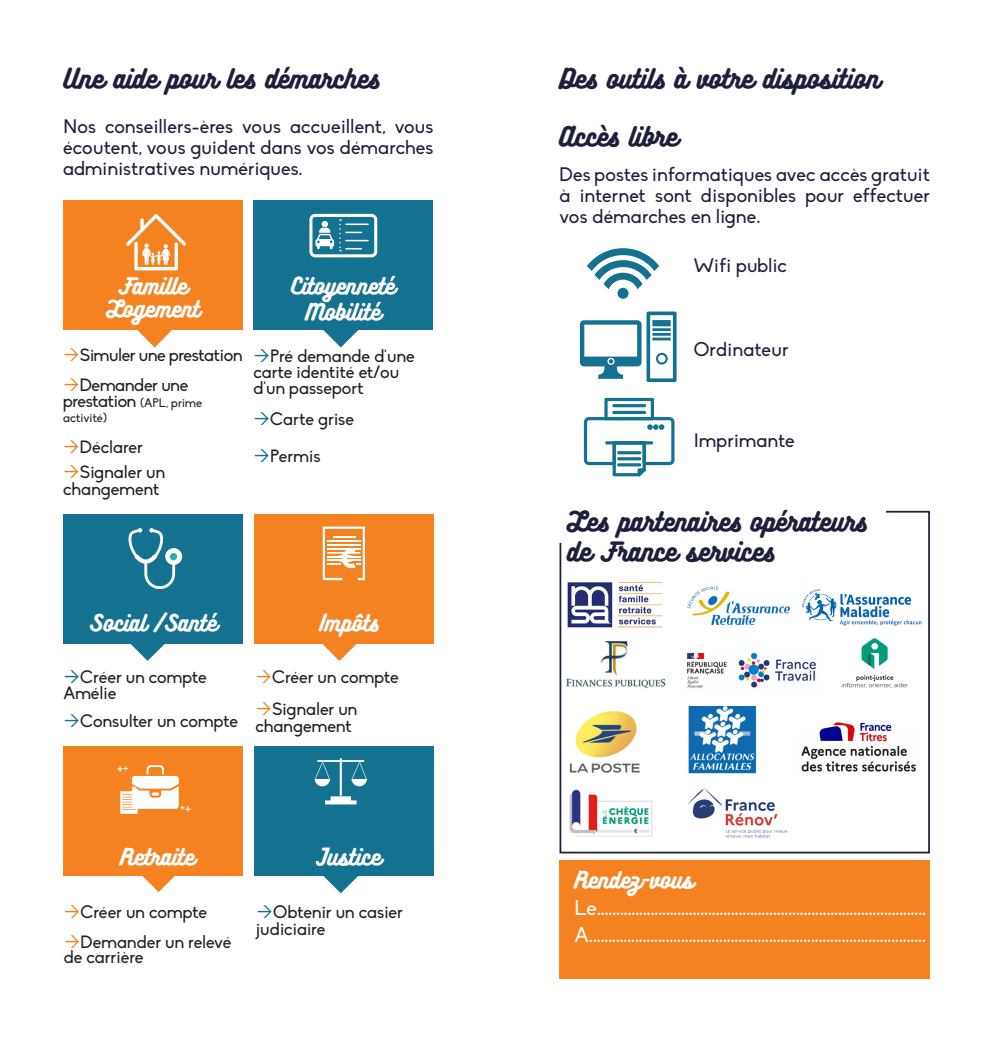
<style>
.page{position:relative;width:993px;height:1042px;background:#fff}
.page>*{position:absolute;margin:0;border:0;box-sizing:border-box;transform-origin:0 0}
.t1{font:900 26.07px "Biko";color:#fff}
.t2{font:24.5px "Bukhari Script";color:#1e1f3a}
.t3{font:21px "Biko";color:#fff}
.t4{font:21px "Bukhari Script";color:#fff}
.t5{font:19.25px/21px "Biko";letter-spacing:.01em;color:#1e1f3a;text-align:justify}
.t6{font:17.5px/15.8px "Biko";color:#231f20}
.t7{font:17.5px/15.8px "Biko";letter-spacing:-.02em;color:#231f20;text-align:center}
.t8{font:12.25px "Biko";color:#231f20}
.t9{font:9.28px "Bukhari Script";color:#fff}
.t10{font:7.52px "Bukhari Script";color:#fff}
.s1{font-size:12.25px}
</style>
<div class="page">
<svg style="left:323px;top:876px;width:35px;height:17px"></svg>
<svg style="left:322px;top:643px;width:35px;height:18px"></svg>
<svg style="left:141px;top:875px;width:35px;height:17px"></svg>
<svg style="left:130px;top:643px;width:35px;height:18px"></svg>
<svg style="left:323px;top:330px;width:35px;height:17px"></svg>
<div style="left:559px;top:511px;width:370px;height:342px;border:2px solid #1e1f3a"></div>
<div style="left:554px;top:493px;width:331px;height:50px;background:#fff"></div>
<img style="left:687px;top:586px;width:104px;height:39px">
<img style="left:567px;top:582px;width:96px;height:46px">
<img style="left:688px;top:706px;width:69px;height:68px">
<img style="left:841px;top:638px;width:67px;height:51px">
<img style="left:566px;top:640px;width:100px;height:48px">
<img style="left:801px;top:589px;width:121px;height:37px">
<img style="left:569px;top:711px;width:71px;height:62px">
<img style="left:687px;top:652px;width:129px;height:36px">
<img style="left:801px;top:745px;width:115px;height:27px">
<div style="left:63px;top:514px;width:180px;height:129px;background:#147190"></div>
<div style="left:63px;top:746px;width:179px;height:129px;background:#f58220"></div>
<div style="left:253px;top:201px;width:180px;height:129px;background:#147190"></div>
<div style="left:254px;top:514px;width:180px;height:129px;background:#f58220"></div>
<div style="left:559px;top:860px;width:370px;height:119px;background:#f58220"></div>
<div style="left:254px;top:747px;width:179px;height:129px;background:#147190"></div>
<svg style="left:128px;top:528px;width:54px;height:61px"></svg>
<div style="left:170px;top:553px;width:7px;height:7px;background:#2ab1ac;border-radius:50%"></div>
<div style="left:309px;top:214px;width:68px;height:43px;border:3px solid #fff;border-radius:4px"></div>
<svg style="left:315px;top:219px;width:53px;height:32px"></svg>
<svg style="left:137px;top:330px;width:35px;height:17px"></svg>
<div style="left:63px;top:201px;width:180px;height:129px;background:#f58220"></div>
<svg style="left:126px;top:214px;width:60px;height:56px"></svg>
<svg style="left:314px;top:758px;width:53px;height:46px"></svg>
<svg style="left:322px;top:526px;width:43px;height:54px"></svg>
<div style="left:617px;top:288px;width:11px;height:11px;background:#147190;border-radius:50%"></div>
<svg style="left:587px;top:248px;width:72px;height:41px"></svg>
<svg style="left:579px;top:311px;width:97px;height:71px"></svg>
<svg style="left:583px;top:397px;width:92px;height:80px"></svg>
<div style="left:617px;top:463px;width:24px;height:3px;border:2px solid #147190"></div>
<div style="left:612px;top:404px;width:34px;height:3px;border:2px solid #147190"></div>
<div style="left:612px;top:411px;width:34px;height:3px;border:2px solid #147190"></div>
<img style="left:819px;top:722px;width:73px;height:20px">
<img style="left:569px;top:789px;width:83px;height:47px">
<img style="left:688px;top:788px;width:100px;height:50px">
<svg style="left:120px;top:765px;width:59px;height:49px"></svg>
<p class="t2" style="left:63px;top:65px;width:318px">Une aide pour les démarches</p>
<p class="t5" style="left:63px;top:116px;width:372px">Nos conseillers-ères vous accueillent, vous écoutent, vous guident dans vos démarches administratives numériques.</p>
<p class="t4" style="left:118px;top:275px;width:70px">Famille</p>
<p class="t4" style="left:106px;top:298px;width:95px">Logement</p>
<p class="t7" style="left:80px;top:347px;width:164px">Simuler une prestation</p>
<p class="t7" style="left:63px;top:377px;width:141px">Demander une prestation <span class="s1">(APL, prime</span></p>
<p class="t8" style="left:63px;top:411px;width:45px">activité)</p>
<p class="t6" style="left:80px;top:440px;width:64px">Déclarer</p>
<p class="t6" style="left:63px;top:463px;width:104px;line-height:17.5px;text-indent:17px">Signaler un changement</p>
<p class="t4" style="left:291px;top:274px;width:105px">Citoyenneté</p>
<p class="t4" style="left:306px;top:300px;width:76px">Mobilité</p>
<p class="t6" style="left:253px;top:349px;width:163px;text-indent:17px">Pré demande d'une carte identité et/ou d'un passeport</p>
<p class="t6" style="left:270px;top:412px;width:85px">Carte grise</p>
<p class="t6" style="left:270px;top:449px;width:52px">Permis</p>
<p class="t4" style="left:89px;top:612px;width:129px">Social /Santé</p>
<p class="t6" style="left:63px;top:669px;width:145px;text-indent:17px">Créer un compte<br>Amélie</p>
<p class="t6" style="left:80px;top:713px;width:159px">Consulter un compte</p>
<p class="t10" style="left:123px;top:764px;width:7px">+</p>
<p class="t9" style="left:116px;top:764px;width:8px">+</p>
<p class="t1" style="left:339px;top:543px;width:19px">€</p>
<p class="t4" style="left:319px;top:611px;width:62px">Impôts</p>
<p class="t6" style="left:272px;top:670px;width:128px">Créer un compte</p>
<p class="t6" style="left:255px;top:700px;width:104px;line-height:17.5px;text-indent:17px">Signaler un changement</p>
<p class="t4" style="left:120px;top:845px;width:76px">Retraite</p>
<p class="t6" style="left:80px;top:904px;width:128px">Créer un compte</p>
<p class="t6" style="left:64px;top:934px;width:169px;text-indent:17px">Demander un relevé de carrière</p>
<p class="t4" style="left:316px;top:845px;width:66px">Justice</p>
<p class="t6" style="left:256px;top:903px;width:148px;line-height:17.5px;text-indent:17px">Obtenir un casier judiciaire</p>
<p class="t2" style="left:559px;top:65px;width:321px">Des outils à votre disposition</p>
<p class="t2" style="left:559px;top:124px;width:120px">Accès libre</p>
<p class="t5" style="left:559px;top:165px;width:372px">Des postes informatiques avec accès gratuit à internet sont disponibles pour effectuer vos démarches en ligne.</p>
<p class="t5" style="left:693px;top:255px;width:95px">Wifi public</p>
<p class="t5" style="left:693px;top:339px;width:96px">Ordinateur</p>
<p class="t5" style="left:693px;top:431px;width:102px">Imprimante</p>
<p class="t2" style="left:566px;top:508px;width:302px">Les partenaires opérateurs</p>
<p class="t2" style="left:566px;top:538px;width:210px">de France services</p>
<p class="t4" style="left:574px;top:868px;width:120px">Rendez-vous</p>
<p class="t3" style="left:574px;top:895px;width:353px">Le......................................................................................</p>
<p class="t3" style="left:574px;top:922px;width:353px">A........................................................................................</p>
</div>
